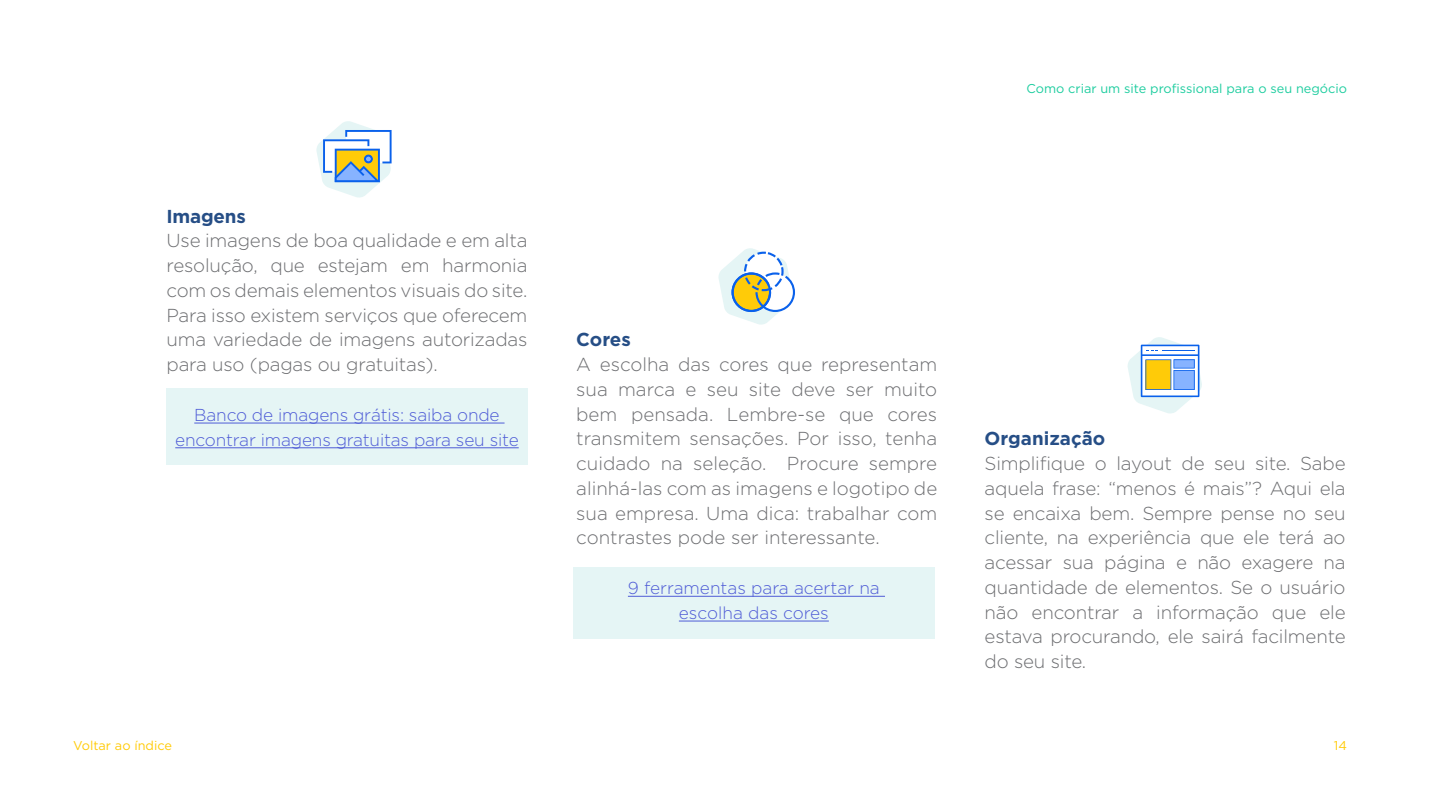
<style>
.page{position:relative;width:1440px;height:810px;background:#fff}
.page>*{position:absolute;margin:0;border:0;box-sizing:border-box;transform-origin:0 0}
.t1{font:300 18.75px/24.8px "Gotham HTF";letter-spacing:-.01em;color:#6d6e71;text-align:justify}
.t2{font:700 18.75px "Gotham HTF";color:#264e86}
.t3{font:300 17.25px/24.8px "Gotham HTF";letter-spacing:-.01em;color:#4f5cd6;text-align:center}
.t4{font:12.75px "Gotham HTF";color:#1dcd9f}
.t5{font:12.75px "Gotham HTF";color:#ffcb08}
</style>
<div class="page">
<svg style="left:1127px;top:337px;width:75px;height:77px"></svg>
<svg style="left:718px;top:248px;width:77px;height:77px"></svg>
<div style="left:573px;top:567px;width:361px;height:71px;background:#e5f5f5"></div>
<hr style="left:628px;top:596px;width:257px;height:1px;background:#4f5cd6">
<hr style="left:679px;top:621px;width:150px;height:1px;background:#4f5cd6">
<div style="left:166px;top:389px;width:362px;height:76px;background:#e5f5f5"></div>
<hr style="left:194px;top:423px;width:311px;height:1px;background:#4f5cd6">
<hr style="left:175px;top:448px;width:344px;height:1px;background:#4f5cd6">
<svg style="left:316px;top:121px;width:76px;height:77px"></svg>
<p class="t2" style="left:166px;top:205px;width:81px">Imagens</p>
<p class="t1" style="left:166px;top:228px;width:363px">Use imagens de boa qualidade e em alta resolução, que estejam em harmonia com os demais elementos visuais do site.<br>Para isso existem serviços que oferecem uma variedade de imagens autorizadas para uso (pagas ou gratuitas).</p>
<p class="t3" style="left:175px;top:402px;width:345px">Banco de imagens grátis: saiba onde encontrar imagens gratuitas para seu site</p>
<p class="t5" style="left:73px;top:739px;width:100px">Voltar ao índice</p>
<p class="t4" style="left:1027px;top:82px;width:322px">Como criar um site profissional para o seu negócio</p>
<p class="t2" style="left:576px;top:329px;width:56px">Cores</p>
<p class="t1" style="left:576px;top:352px;width:363px">A escolha das cores que representam sua marca e seu site deve ser muito bem pensada. Lembre-se que cores transmitem sensações. Por isso, tenha cuidado na seleção. Procure sempre alinhá-las com as imagens e logotipo de sua empresa. Uma dica: trabalhar com contrastes pode ser interessante.</p>
<p class="t3" style="left:628px;top:575px;width:253px">9 ferramentas para acertar na escolha das cores</p>
<p class="t2" style="left:985px;top:428px;width:122px">Organização</p>
<p class="t1" style="left:985px;top:451px;width:363px">Simplifique o layout de seu site. Sabe aquela frase: “menos é mais”? Aqui ela se encaixa bem. Sempre pense no seu cliente, na experiência que ele terá ao acessar sua página e não exagere na quantidade de elementos. Se o usuário não encontrar a informação que ele estava procurando, ele sairá facilmente do seu site.</p>
<p class="t5" style="left:1334px;top:739px;width:15px">14</p>
</div>
